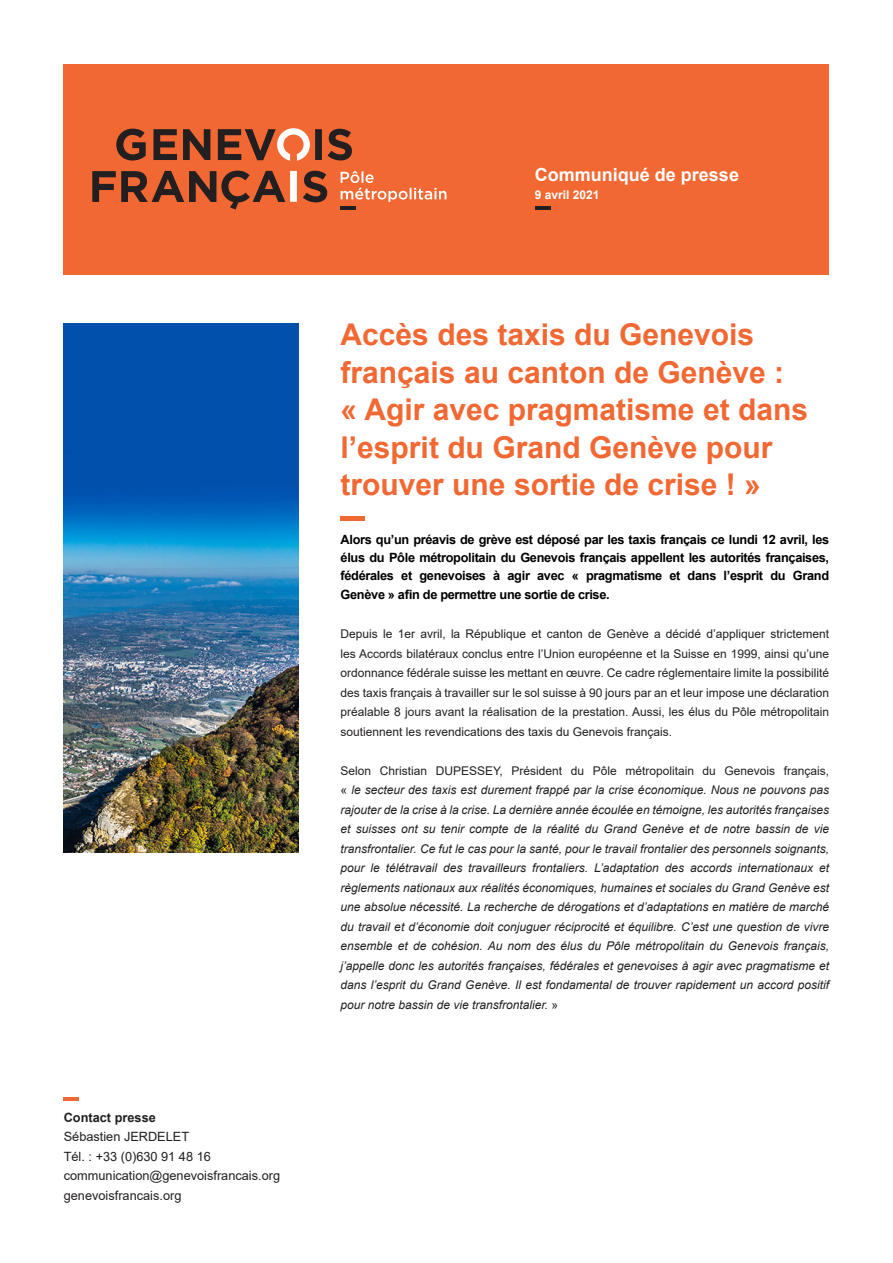
<style>
.page{position:relative;width:893px;height:1263px;background:#fff}
.page>*{position:absolute;margin:0;border:0;box-sizing:border-box;transform-origin:0 0}
.t1{font:700 30px/37.5px "Arial";color:#f26833}
.t2{font:700 18px "Arial";color:#fff}
.t3{font:700 12.75px/18px "Arial";letter-spacing:-.025em;color:#000;text-align:justify}
.t4{font:12.75px/19.5px "Arial";color:#231f20}
.t5{font:italic 12px/19.5px "Arial";color:#231f20;text-align:justify}
.t6{font:12px/19.5px "Arial";color:#231f20;text-align:justify}
.t7{font:700 12px "Arial";color:#fff}
.s1{font-weight:700}
.s2{font-style:normal}
</style>
<div class="page">
<div style="left:64px;top:64px;width:765px;height:210px;background:#f26833"></div>
<svg style="left:92px;top:128px;width:354px;height:82px"></svg>
<hr style="left:535px;top:206px;width:15px;height:4px;background:#231f20">
<div style="left:340px;top:516px;width:25px;height:5px;background:#f26833"></div>
<hr style="left:64px;top:1097px;width:15px;height:3px;background:#f26833">
<img style="left:64px;top:323px;width:235px;height:529px">
<p class="t4" style="left:64px;top:1107px;width:218px"><span class="s1">Contact presse<br></span>Sébastien JERDELET<br>Tél. : +33 (0)630 91 48 16 communication@genevoisfrancais.org genevoisfrancais.org</p>
<p class="t2" style="left:535px;top:162px;width:206px">Communiqué de presse</p>
<p class="t7" style="left:535px;top:186px;width:66px">9 avril 2021</p>
<p class="t1" style="left:341px;top:316px;width:469px">Accès des taxis du Genevois français au canton de Genève : « Agir avec pragmatisme et dans l’esprit du Grand Genève pour trouver une sortie de crise ! »</p>
<p class="t3" style="left:341px;top:530px;width:490px">Alors qu’un préavis de grève est déposé par les taxis français ce lundi 12 avril, les élus du Pôle métropolitain du Genevois français appellent les autorités françaises, fédérales et genevoises à agir avec « pragmatisme et dans l’esprit du Grand</p>
<p class="t3" style="left:341px;top:586px;width:271px">Genève » afin de permettre une sortie de crise.</p>
<p class="t6" style="left:341px;top:624px;width:490px">Depuis le 1er avril, la République et canton de Genève a décidé d’appliquer strictement les Accords bilatéraux conclus entre l’Union européenne et la Suisse en 1999, ainsi qu’une ordonnance fédérale suisse les mettant en œuvre. Ce cadre réglementaire limite la possibilité des taxis français à travailler sur le sol suisse à 90 jours par an et leur impose une déclaration préalable 8 jours avant la réalisation de la prestation. Aussi, les élus du Pôle métropolitain soutiennent les revendications des taxis du Genevois français.</p>
<p class="t5" style="left:341px;top:761px;width:490px"><span class="s2">Selon Christian DUPESSEY, Président du Pôle métropolitain du Genevois français, «</span> le secteur des taxis est durement frappé par la crise économique. Nous ne pouvons pas rajouter de la crise à la crise. La dernière année écoulée en témoigne, les autorités françaises et suisses ont su tenir compte de la réalité du Grand Genève et de notre bassin de vie transfrontalier. Ce fut le cas pour la santé, pour le travail frontalier des personnels soignants, pour le télétravail des travailleurs frontaliers. L’adaptation des accords internationaux et règlements nationaux aux réalités économiques, humaines et sociales du Grand Genève est une absolue nécessité. La recherche de dérogations et d’adaptations en matière de marché du travail et d’économie doit conjuguer réciprocité et équilibre. C’est une question de vivre ensemble et de cohésion. Au nom des élus du Pôle métropolitain du Genevois français, j’appelle donc les autorités françaises, fédérales et genevoises à agir avec pragmatisme et dans l’esprit du Grand Genève. Il est fondamental de trouver rapidement un accord positif pour notre bassin de vie transfrontalier. <span class="s2">»</span></p>
</div>
